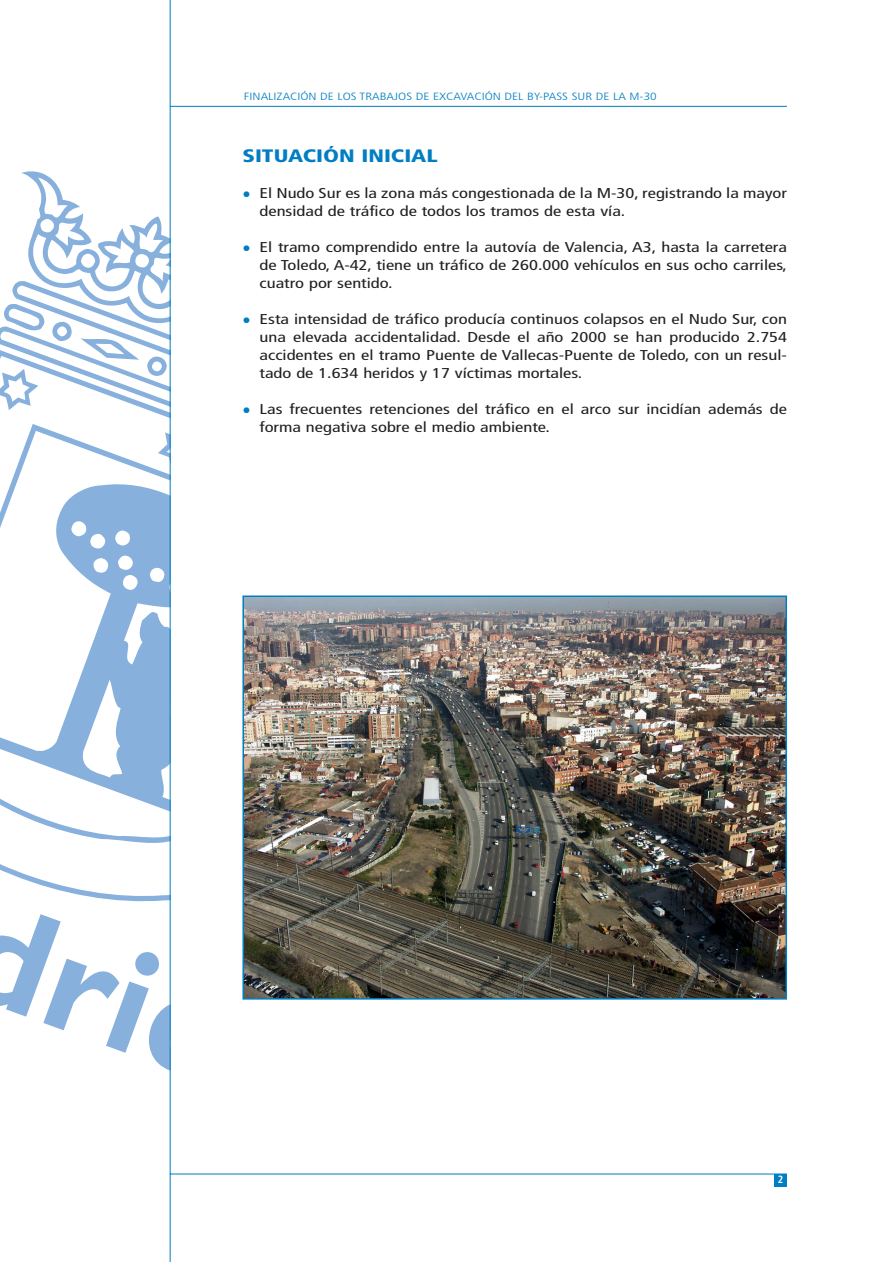
<style>
.page{position:relative;width:893px;height:1262px;background:#fff}
.page>*{position:absolute;margin:0;border:0;box-sizing:border-box;transform-origin:0 0}
.t1{font:900 condensed 18px "Frutiger";color:#007dc3;scale:1.3 1}
.t2{font:condensed 14.25px/18px "Frutiger";color:#231f20;scale:1.3 1}
.t3{font:300 condensed 10.5px "Frutiger";color:#007dc3;scale:1.3 1}
.t4{font:700 condensed 10.5px "Frutiger";color:#fff}
.s1{font-size:16.5px;color:#007dc3}
</style>
<div class="page">
<svg style="left:0;top:855px;width:170px;height:47px"></svg>
<svg style="left:0;top:170px;width:170px;height:254px"></svg>
<svg style="left:0;top:431px;width:170px;height:248px"></svg>
<svg style="left:115px;top:530px;width:15px;height:16px"></svg>
<svg style="left:71px;top:520px;width:34px;height:29px"></svg>
<svg style="left:150px;top:566px;width:20px;height:29px"></svg>
<svg style="left:93px;top:558px;width:15px;height:15px"></svg>
<svg style="left:118px;top:555px;width:20px;height:35px"></svg>
<svg style="left:0;top:679px;width:170px;height:167px"></svg>
<svg style="left:0;top:914px;width:170px;height:168px"></svg>
<hr style="left:170px;top:106px;width:617px;height:1px;background:#007dc3">
<hr style="left:170px;top:1173px;width:617px;height:1px;background:#007dc3">
<hr style="left:170px;top:0;width:1px;height:1261px;background:#007dc3">
<div style="left:774px;top:1174px;width:13px;height:12px;background:#007dc3"></div>
<img style="left:245px;top:598px;width:539px;height:398px">
<div style="left:242px;top:595px;width:545px;height:404px;border:2px solid #007dc3"></div>
<p class="t3" style="left:244px;top:92px;width:319px">FINALIZACIÓN DE LOS TRABAJOS DE EXCAVACIÓN DEL BY-PASS SUR DE LA M-30</p>
<p class="t1" style="left:242px;top:149px;width:152px">SITUACIÓN INICIAL</p>
<p class="t2" style="left:259px;top:186px;width:407px;text-indent:-17px"><span class="s1">•</span> El Nudo Sur es la zona más congestionada de la M-30, registrando la mayor densidad de tráfico de todos los tramos de esta vía.</p>
<p class="t2" style="left:259px;top:240px;width:407px;text-align:justify;text-indent:-17px"><span class="s1">•</span> El tramo comprendido entre la autovía de Valencia, A3, hasta la carretera de Toledo, A-42, tiene un tráfico de 260.000 vehículos en sus ocho carriles, cuatro por sentido.</p>
<p class="t2" style="left:259px;top:312px;width:407px;text-align:justify;text-indent:-17px"><span class="s1">•</span> Esta intensidad de tráfico producía continuos colapsos en el Nudo Sur, con una elevada accidentalidad. Desde el año 2000 se han producido 2.754 accidentes en el tramo Puente de Vallecas-Puente de Toledo, con un resul&shy;tado de 1.634 heridos y 17 víctimas mortales.</p>
<p class="t2" style="left:259px;top:402px;width:407px;text-indent:-17px"><span class="s1">•</span> Las frecuentes retenciones del tráfico en el arco sur incidían además de forma negativa sobre el medio ambiente.</p>
<p class="t4" style="left:777px;top:1175px;width:7px">2</p>
</div>
